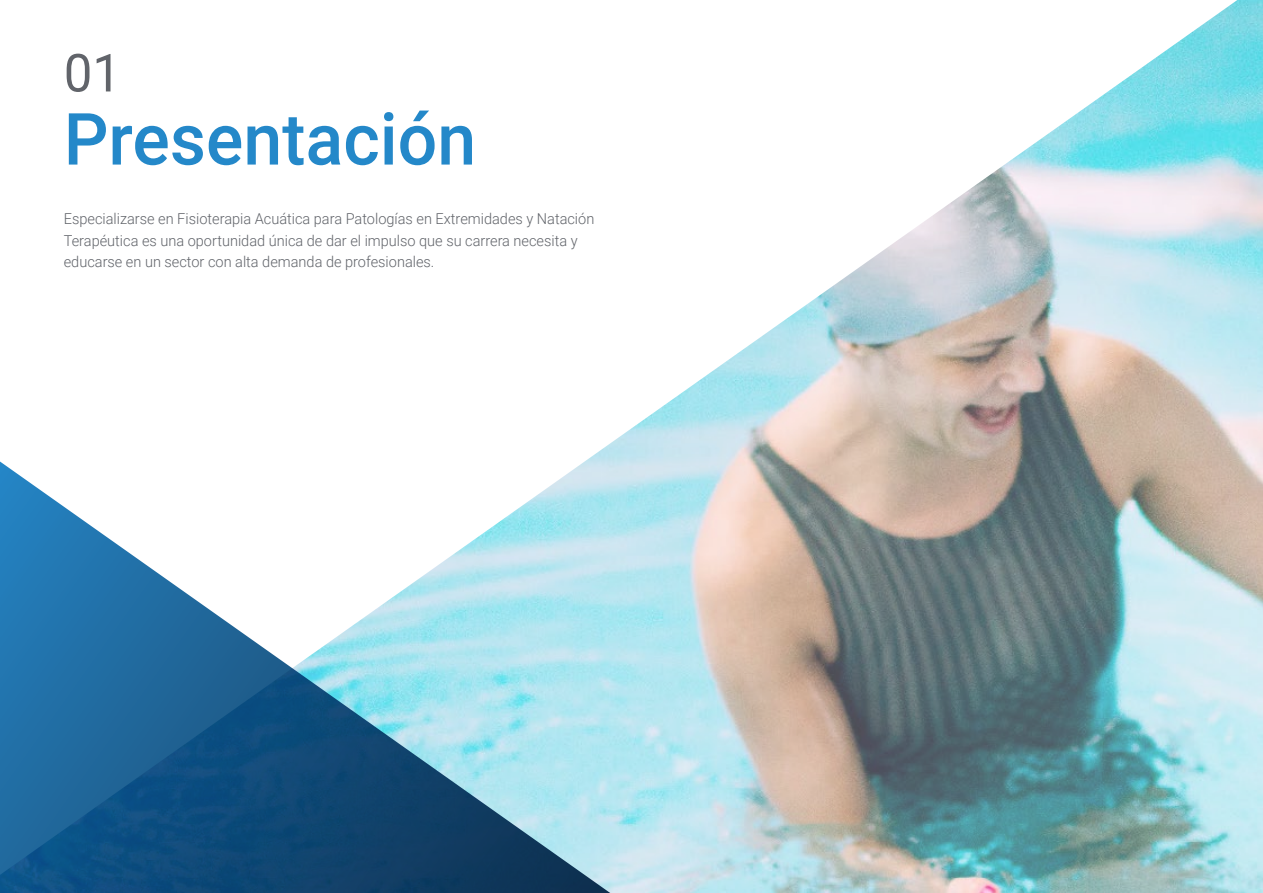
<style>
.page{position:relative;width:1263px;height:893px;background:#fff}
.page>*{position:absolute;margin:0;border:0;box-sizing:border-box;transform-origin:0 0}
.t1{font:500 72px "Roboto";color:#2488c9}
.t2{font:52.5px "Roboto";color:#61646a}
.t3{font:300 15px/21.8px "Roboto";color:#61646a}
</style>
<div class="page">
<img style="left:607px;top:0;width:656px;height:893px">
<svg style="left:0;top:446px;width:640px;height:447px"></svg>
<h2 class="t2" style="left:64px;top:36px;width:59px">01</h2>
<h1 class="t1" style="left:64px;top:89px;width:414px">Presentación</h1>
<p class="t3" style="left:64px;top:207px;width:532px">Especializarse en Fisioterapia Acuática para Patologías en Extremidades y Natación<br>Terapéutica es una oportunidad única de dar el impulso que su carrera necesita y educarse en un sector con alta demanda de profesionales.</p>
</div>
